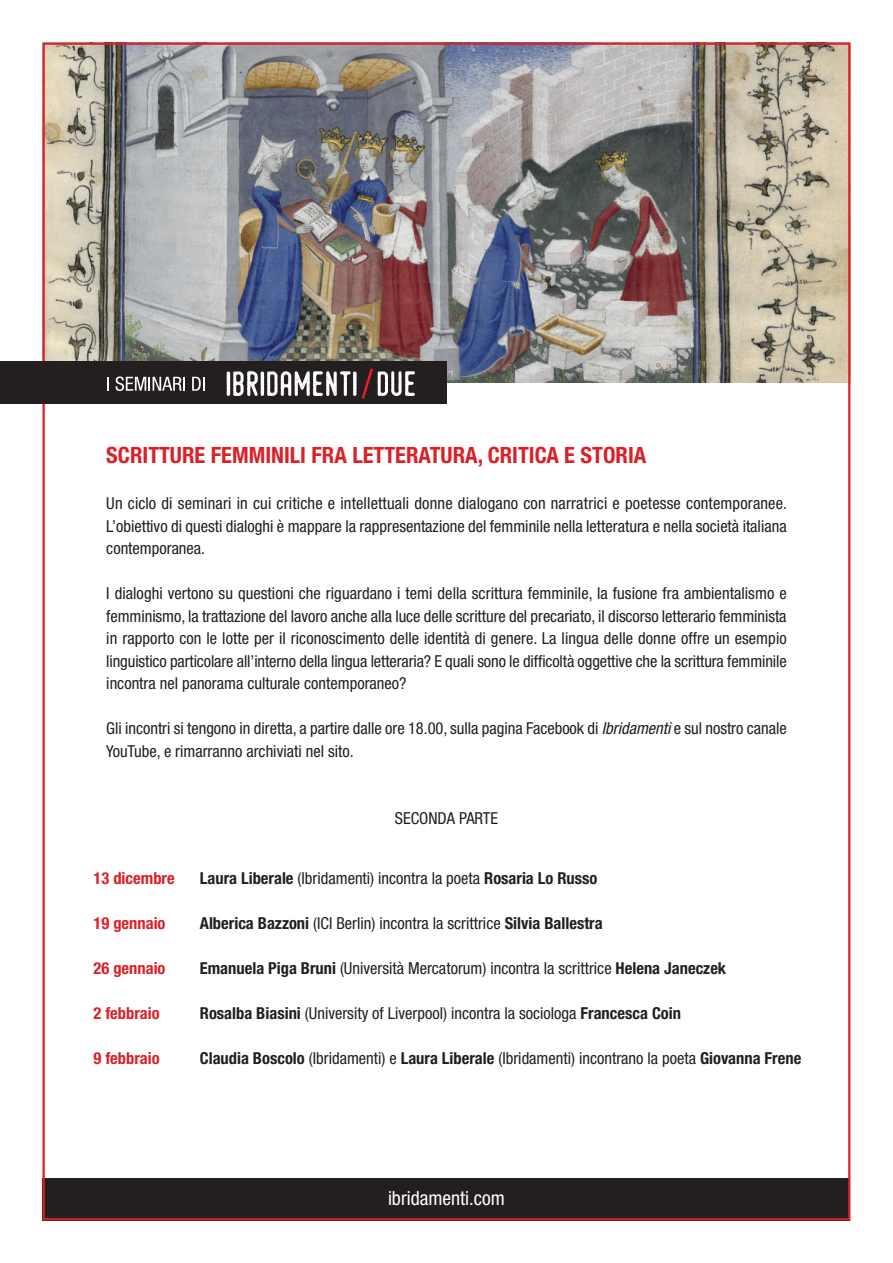
<style>
.page{position:relative;width:893px;height:1263px;background:#fff}
.page>*{position:absolute;margin:0;border:0;box-sizing:border-box;transform-origin:0 0}
.t1{font:700 condensed 22.5px "Helvetica Neue LT Std";color:#da2128}
.t2{font:condensed 19.5px "Helvetica Neue LT Std";color:#fff}
.t3{font:condensed 16.5px/22.5px "Helvetica Neue LT Std";color:#231f20;text-align:justify}
.t4{font:700 condensed 16.5px "Helvetica Neue LT Std";color:#da2128}
.s1{font-style:italic}
.s2{font-weight:700}
</style>
<div class="page">
<img style="left:46px;top:46px;width:801px;height:337px">
<div style="left:43px;top:1178px;width:807px;height:42px;background:#231f20"></div>
<div style="left:0;top:361px;width:446px;height:43px;background:#231f20"></div>
<svg style="left:107px;top:377px;width:2px;height:14px"></svg>
<svg style="left:116px;top:376px;width:69px;height:15px"></svg>
<svg style="left:192px;top:377px;width:12px;height:14px"></svg>
<svg style="left:227px;top:369px;width:188px;height:30px"></svg>
<h1 class="t1" style="left:106px;top:446px;width:541px">SCRITTURE FEMMINILI FRA LETTERATURA, CRITICA E STORIA</h1>
<p class="t3" style="left:106px;top:494px;width:682px">Un ciclo di seminari in cui critiche e intellettuali donne dialogano con narratrici e poetesse contemporanee.<br>L’obiettivo di questi dialoghi è mappare la rappresentazione del femminile nella letteratura e nella società italiana contemporanea.</p>
<p class="t3" style="left:106px;top:584px;width:682px">I dialoghi vertono su questioni che riguardano i temi della scrittura femminile, la fusione fra ambientalismo e femminismo, la trattazione del lavoro anche alla luce delle scritture del precariato, il discorso letterario femminista in rapporto con le lotte per il riconoscimento delle identità di genere. La lingua delle donne offre un esempio linguistico particolare all’interno della lingua letteraria? E quali sono le difficoltà oggettive che la scrittura femminile incontra nel panorama culturale contemporaneo?</p>
<p class="t3" style="left:106px;top:719px;width:682px">Gli incontri si tengono in diretta, a partire dalle ore 18.00, sulla pagina Facebook di <span class="s1">Ibridamenti</span> e sul nostro canale<br>YouTube, e rimarranno archiviati nel sito.</p>
<p class="t4" style="left:94px;top:872px;width:83px">13 dicembre</p>
<p class="t4" style="left:94px;top:917px;width:74px">19 gennaio</p>
<p class="t4" style="left:94px;top:962px;width:74px">26 gennaio</p>
<p class="t4" style="left:94px;top:1007px;width:68px">2 febbraio</p>
<p class="t4" style="left:94px;top:1052px;width:68px">9 febbraio</p>
<p class="t3" style="left:395px;top:809px;width:105px">SECONDA PARTE</p>
<p class="t3" style="left:200px;top:868px;width:399px"><span class="s2">Laura Liberale</span> (Ibridamenti) incontra la poeta <span class="s2">Rosaria Lo Russo</span></p>
<p class="t3" style="left:200px;top:913px;width:404px"><span class="s2">Alberica Bazzoni</span> (ICI Berlin) incontra la scrittrice <span class="s2">Silvia Ballestra</span></p>
<p class="t3" style="left:200px;top:958px;width:528px"><span class="s2">Emanuela Piga Bruni</span> (Università Mercatorum) incontra la scrittrice <span class="s2">Helena Janeczek</span></p>
<p class="t3" style="left:200px;top:1003px;width:483px"><span class="s2">Rosalba Biasini</span> (University of Liverpool) incontra la sociologa <span class="s2">Francesca Coin</span></p>
<p class="t3" style="left:200px;top:1048px;width:603px"><span class="s2">Claudia Boscolo</span> (Ibridamenti) e <span class="s2">Laura Liberale</span> (Ibridamenti) incontrano la poeta <span class="s2">Giovanna Frene</span></p>
<p class="t2" style="left:388px;top:1191px;width:118px">ibridamenti.com</p>
</div>
